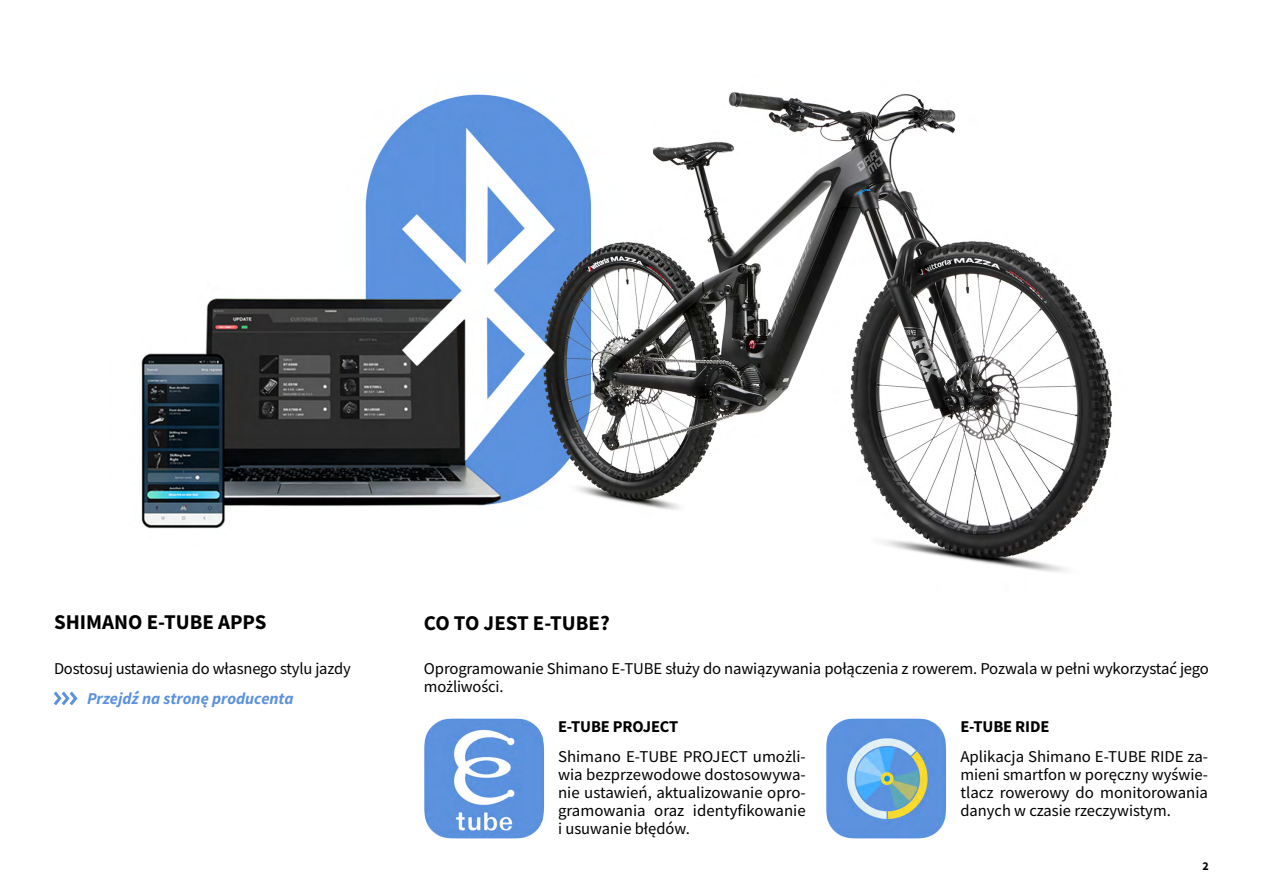
<style>
.page{position:relative;width:1263px;height:893px;background:#fff}
.page>*{position:absolute;margin:0;border:0;box-sizing:border-box;transform-origin:0 0}
.t1{font:700 21px "Source Sans Pro";color:#000}
.Paragraph_Style_1{font:16.5px/18.1px "Source Sans Pro";letter-spacing:-.01em;color:#000}
.NUMERACJA{font:16.5px/18.1px "Source Sans Pro";letter-spacing:-.01em;color:#000}
.Paragraph_Style_1-2{font:700 16.5px "Source Sans Pro";letter-spacing:-.01em;color:#000}
.t2{font:700 12px "Source Sans Pro";color:#000}
.s1{font-weight:700;font-style:italic;color:#5c91dd}
</style>
<div class="page">
<img style="left:141px;top:92px;width:971px;height:480px">
<svg style="left:53px;top:691px;width:25px;height:15px"></svg>
<img style="left:424px;top:718px;width:121px;height:121px">
<img style="left:826px;top:718px;width:121px;height:121px">
<p class="t1" style="left:54px;top:608px;width:214px">SHIMANO E-TUBE APPS</p>
<p class="t1" style="left:424px;top:608px;width:187px">CO TO JEST E-TUBE?</p>
<p class="NUMERACJA" style="left:87px;top:653px;width:265px;line-height:30.2px;text-indent:-33px">Dostosuj ustawienia do własnego stylu jazdy<br><span class="s1">Przejdź na stronę producenta</span></p>
<p class="Paragraph_Style_1" style="left:424px;top:659px;width:786px">Oprogramowanie Shimano E-TUBE służy do nawiązywania połączenia z rowerem. Pozwala w pełni wykorzystać jego możliwości.</p>
<p class="Paragraph_Style_1-2" style="left:558px;top:715px;width:122px">E-TUBE PROJECT</p>
<p class="NUMERACJA" style="left:558px;top:747px;width:249px;text-align:justify">Shimano E-TUBE PROJECT umożli&shy;wia bezprzewodowe dostosowywa&shy;nie ustawień, aktualizowanie opro&shy;gramowania oraz identyfikowanie i usuwanie błędów.</p>
<p class="Paragraph_Style_1-2" style="left:960px;top:715px;width:91px">E-TUBE RIDE</p>
<p class="Paragraph_Style_1" style="left:960px;top:747px;width:249px;text-align:justify">Aplikacja Shimano E-TUBE RIDE za&shy;mieni smartfon w poręczny wyświe&shy;tlacz rowerowy do monitorowania danych w czasie rzeczywistym.</p>
<p class="t2" style="left:1202px;top:858px;width:8px">2</p>
</div>
